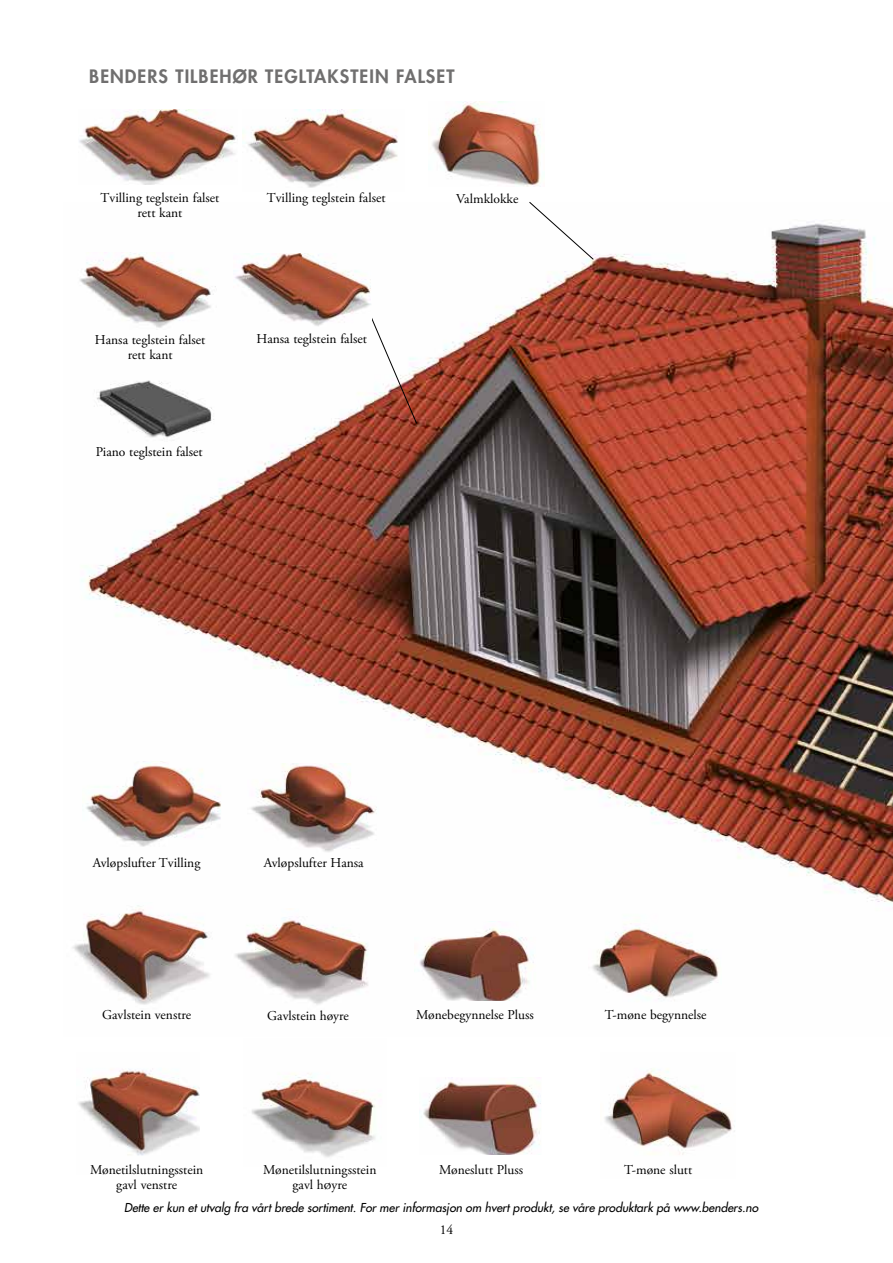
<style>
.page{position:relative;width:893px;height:1263px;background:#fff}
.page>*{position:absolute;margin:0;border:0;box-sizing:border-box;transform-origin:0 0}
.t1{font:800 18px "Futura Std";letter-spacing:.06em;color:#706f6f}
.t2{font:13.5px/15px "Adobe Garamond Pro";color:#000;text-align:center}
.t3{font:italic 500 12px "Futura Std";color:#000}
</style>
<div class="page">
<img style="left:81px;top:221px;width:812px;height:701px">
<img style="left:428px;top:102px;width:113px;height:84px">
<svg style="left:367px;top:308px;width:50px;height:116px"></svg>
<img style="left:233px;top:254px;width:139px;height:73px">
<img style="left:242px;top:110px;width:156px;height:78px">
<img style="left:84px;top:374px;width:139px;height:69px">
<img style="left:72px;top:902px;width:144px;height:103px">
<svg style="left:529px;top:202px;width:65px;height:58px"></svg>
<img style="left:232px;top:908px;width:142px;height:97px">
<img style="left:78px;top:1068px;width:122px;height:88px">
<img style="left:251px;top:1073px;width:125px;height:84px">
<img style="left:414px;top:928px;width:120px;height:73px">
<img style="left:421px;top:1079px;width:120px;height:75px">
<img style="left:79px;top:253px;width:139px;height:77px">
<img style="left:79px;top:110px;width:158px;height:75px">
<img style="left:83px;top:761px;width:143px;height:89px">
<img style="left:247px;top:763px;width:131px;height:89px">
<img style="left:604px;top:1069px;width:131px;height:86px">
<img style="left:589px;top:898px;width:132px;height:103px">
<h1 class="t1" style="left:89px;top:65px;width:367px">BENDERS TILBEHØR TEGLTAKSTEIN FALSET</h1>
<p class="t2" style="left:101px;top:191px;width:120px">Tvilling teglstein falset rett kant</p>
<p class="t2" style="left:267px;top:191px;width:120px">Tvilling teglstein falset</p>
<p class="t2" style="left:95px;top:333px;width:112px">Hansa teglstein falset rett kant</p>
<p class="t2" style="left:96px;top:444px;width:109px">Piano teglstein falset</p>
<p class="t2" style="left:257px;top:332px;width:112px">Hansa teglstein falset</p>
<p class="t2" style="left:456px;top:191px;width:64px">Valmklokke</p>
<p class="t2" style="left:93px;top:856px;width:109px">Avløpslufter Tvilling</p>
<p class="t2" style="left:264px;top:856px;width:101px">Avløpslufter Hansa</p>
<p class="t2" style="left:102px;top:1008px;width:91px">Gavlstein venstre</p>
<p class="t2" style="left:267px;top:1008px;width:83px">Gavlstein høyre</p>
<p class="t2" style="left:416px;top:1008px;width:119px">Mønebegynnelse Pluss</p>
<p class="t2" style="left:605px;top:1008px;width:103px">T-møne begynnelse</p>
<p class="t2" style="left:90px;top:1163px;width:115px">Mønetilslutningsstein gavl venstre</p>
<p class="t2" style="left:263px;top:1162px;width:115px">Mønetilslutningsstein gavl hØyre</p>
<p class="t3" style="left:124px;top:1200px;width:636px">Dette er kun et utvalg fra vårt brede sortiment. For mer informasjon om hvert produkt, se våre produktark på www.benders.no</p>
<p class="t2" style="left:439px;top:1162px;width:85px">Møneslutt Pluss</p>
<p class="t2" style="left:624px;top:1162px;width:70px">T-møne slutt</p>
<p class="t2" style="left:440px;top:1222px;width:15px">14</p>
</div>
